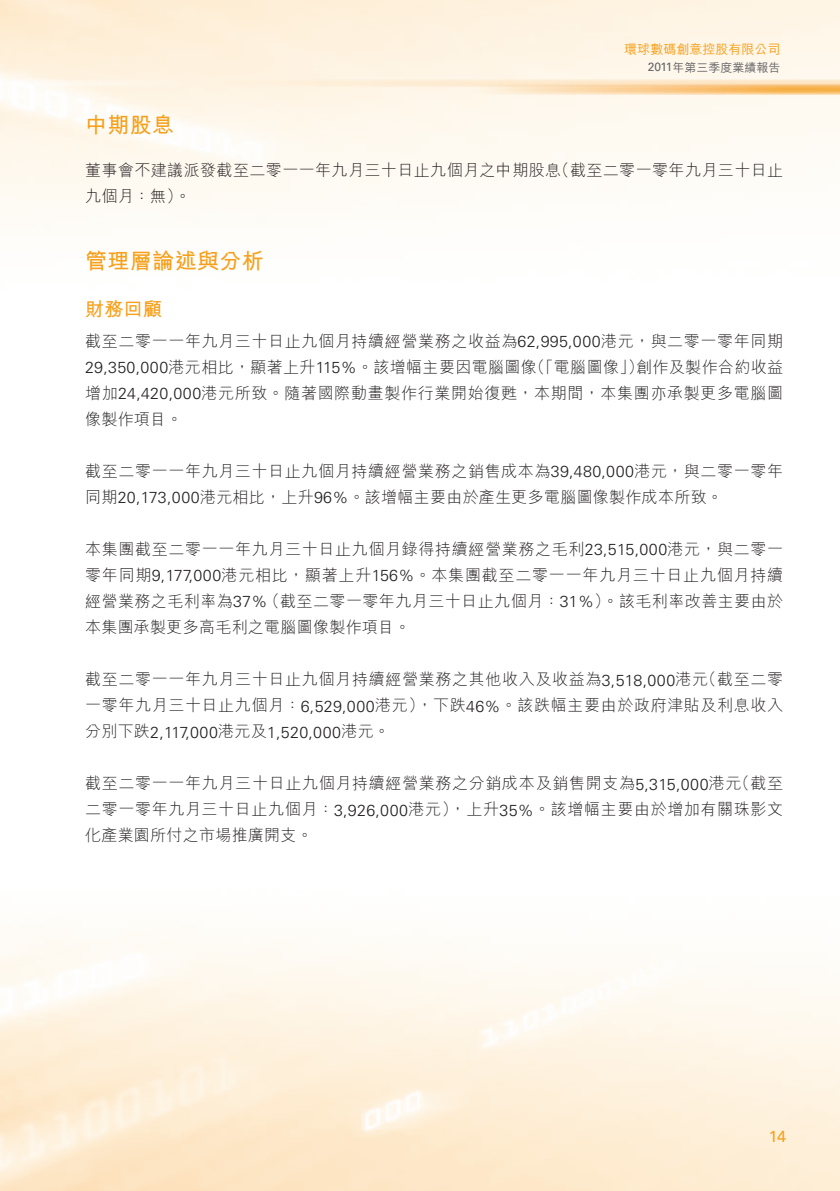
<style>
.page{position:relative;width:840px;height:1191px;background:#fff}
.page>*{position:absolute;margin:0;border:0;box-sizing:border-box;transform-origin:0 0}
.t1{font:700 22px "M Hei HK";letter-spacing:.015em;color:#f6a01b}
.t2{font:700 19px "M Hei HK";color:#f6a01b}
.t3{font:300 16px/26px "M Hei HK";letter-spacing:.04em;color:#231f20}
.t4{font:300 16px/26px "M Hei HK";letter-spacing:.015em;color:#231f20}
.t5{font:300 16px "Univers LT Std";letter-spacing:.025em;color:#231f20}
.t6{font:16px "Univers LT Std";color:#f6a01b}
.t7{font:500 13px "M Hei HK";color:#f6a01b}
.t8{font:500 12px "M Hei HK";color:#636366}
.s1{font-family:"Univers LT Std";font-weight:400}
.s2{font-family:"Univers LT Std"}
.s3{font-family:"M Hei HK"}
</style>
<div class="page">
<svg style="left:1px;top:80px;width:838px;height:7px"></svg>
<svg style="left:438px;top:85px;width:401px;height:10px"></svg>
<h1 class="t1" style="left:85px;top:109px;width:91px">中期股息</h1>
<p class="t7" style="left:624px;top:39px;width:157px">環球數碼創意控股有限公司</p>
<p class="t8" style="left:647px;top:59px;width:134px"><span class="s1">2011</span>年第三季度業績報告</p>
<p class="t3" style="left:553px;top:156px;width:231px">（截至二零一零年九月三十日止</p>
<p class="t3" style="left:85px;top:156px;width:477px">董事會不建議派發截至二零一一年九月三十日止九個月之中期股息九個月：無。(</p>
<h1 class="t1" style="left:85px;top:245px;width:180px">管理層論述與分析</h1>
<p class="t2" style="left:85px;top:295px;width:78px">財務回顧</p>
<p class="t3" style="left:85px;top:328px;width:699px;text-align:right">截至二零一一年九月三十日止九個月持續經營業務之收益為<span class="s2">62,995,000</span>港元，與二零一零年同期創作及製作合約收益</p>
<p class="t3" style="left:85px;top:354px;width:699px"><span class="s2">29,350,000</span>港元相比，顯著上升<span class="s2">115%</span>。該增幅主要因電腦圖像<br>增加<span class="s2">24,420,000</span>港元所致。隨著國際動畫製作行業開始復甦，本期間，本集團亦承製更多電腦圖像製作項目。</p>
<p class="t3" style="left:85px;top:458px;width:699px">截至二零一一年九月三十日止九個月持續經營業務之銷售成本為<span class="s2">39,480,000</span>港元，與二零一零年同期<span class="s2">20,173,000</span>港元相比，上升<span class="s2">96%</span>。該增幅主要由於產生更多電腦圖像製作成本所致。</p>
<p class="t3" style="left:85px;top:536px;width:699px;text-align:right">本集團截至二零一一年九月三十日止九個月錄得持續經營業務之毛利<span class="s2">23,515,000</span>港元，與二零一零年同期<span class="s2">9,177,000</span>港元相比，顯著上升<span class="s2">156%</span>。本集團截至二零一一年九月三十日止九個月持續（截至二零一零年九月三十日止九個月：<span class="s2">31%</span>）。該毛利率改善主要由於</p>
<p class="t3" style="left:529px;top:354px;width:116px">（「電腦圖像」）</p>
<p class="t4" style="left:85px;top:588px;width:327px">經營業務之毛利率為<span class="s2">37%<br></span>本集團承製更多高毛利之電腦圖像製作項目。</p>
<p class="t3" style="left:85px;top:666px;width:699px">截至二零一一年九月三十日止九個月持續經營業務之其他收入及收益為<span class="s2">3,518,000</span>港元<br>一零年九月三十日止九個月：<span class="s2">6,529,000</span>港元，）下跌<span class="s2">46%</span>。該跌幅主要由於政府津貼及利息收入</p>
<p class="t5" style="left:85px;top:722px;width:306px"><span class="s3">分別下跌</span>2,117,000<span class="s3">港元及</span>1,520,000<span class="s3">港元。</span></p>
<p class="t3" style="left:733px;top:770px;width:51px">（截至</p>
<p class="t3" style="left:700px;top:666px;width:84px">（截至二零</p>
<p class="t3" style="left:85px;top:770px;width:699px">截至二零一一年九月三十日止九個月持續經營業務之分銷成本及銷售開支為<span class="s2">5,315,000</span>港元<br>二零一零年九月三十日止九個月：<span class="s2">3,926,000</span>港元，）上升<span class="s2">35%</span>。該增幅主要由於增加有關珠影文化產業園所付之市場推廣開支。</p>
<p class="t6" style="left:768px;top:1126px;width:18px">14</p>
</div>
